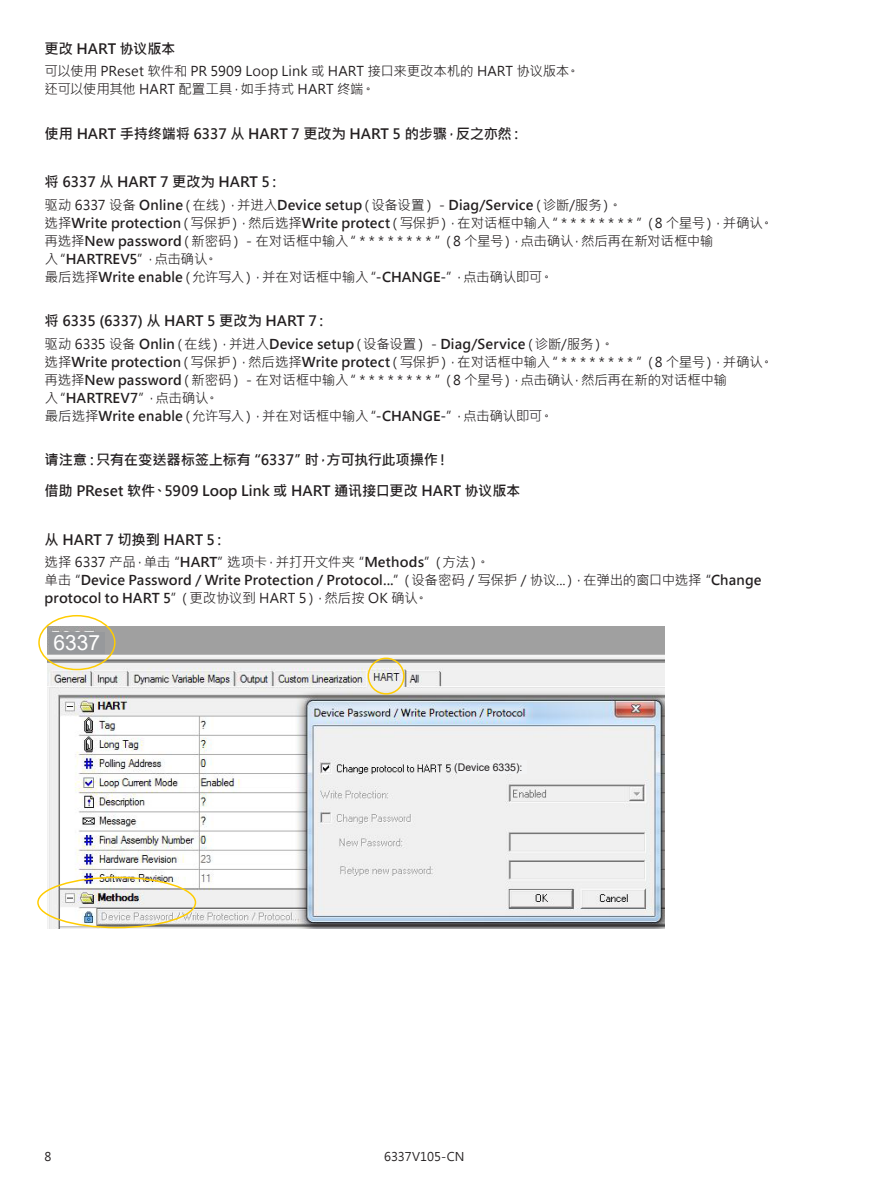
<style>
.page{position:relative;width:893px;height:1191px;background:#fff}
.page>*{position:absolute;margin:0;border:0;box-sizing:border-box;transform-origin:0 0}
.t1{font:21px "Arial";color:#fff}
.t2{font:700 14.25px/30.8px "Microsoft Jheng Hei";letter-spacing:-.005em;color:#231f20}
.t3{font:13.5px/18px "Microsoft Jheng Hei";letter-spacing:-.01em;color:#231f20}
.t4{font:12px "Microsoft Jheng Hei";color:#231f20}
.t5{font:10.5px "Arial";color:#231f20}
.s1{font-weight:700}
</style>
<div class="page">
<img style="left:48px;top:627px;width:616px;height:301px">
<div style="left:368px;top:657px;width:37px;height:37px;border:2px solid #fc0;border-radius:50%"></div>
<div style="left:37px;top:876px;width:159px;height:52px;border:2px solid #fc0;border-radius:50%"></div>
<div style="left:49px;top:632px;width:56px;height:21px;background:#97999c"></div>
<div style="left:38px;top:615px;width:78px;height:55px;border:2px solid #fc0;border-radius:50%"></div>
<div style="left:454px;top:760px;width:73px;height:14px;background:#f2f3f4"></div>
<p class="t2" style="left:45px;top:33px;width:132px">更改 HART 协议版本</p>
<p class="t3" style="left:45px;top:62px;width:536px">可以使用 PReset 软件和 PR 5909 Loop Link 或 HART 接口来更改本机的 HART 协议版本。还可以使用其他 HART 配置工具，如手持式 HART 终端。</p>
<p class="t2" style="left:45px;top:118px;width:480px">使用 HART 手持终端将 6337 从 HART 7 更改为 HART 5 的步骤，反之亦然：</p>
<p class="t2" style="left:45px;top:167px;width:238px">将 6337 从 HART 7 更改为 HART 5：</p>
<p class="t3" style="left:45px;top:196px;width:730px">驱动 6337 设备 <span class="s1">Online</span>（在线），并进入<span class="s1">Device setup</span>（设备设置） - <span class="s1">Diag/Service</span>（诊断/服务）。<br>选择<span class="s1">Write protection</span>（写保护），然后选择<span class="s1">Write protect</span>（写保护），在对话框中输入“ * * * * * * * * ”（8 个星号），并确认。再选择<span class="s1">New password</span>（新密码） - 在对话框中输入“ * * * * * * * * ”（8 个星号），点击确认，然后再在新对话框中输入“<span class="s1">HARTREV5</span>”，点击确认。<br>最后选择<span class="s1">Write enable</span>（允许写入），并在对话框中输入“<span class="s1">-CHANGE-</span>”，点击确认即可。</p>
<p class="t2" style="left:45px;top:306px;width:285px">将 6335 (6337) 从 HART 5 更改为 HART 7：</p>
<p class="t3" style="left:45px;top:334px;width:730px">驱动 6335 设备 <span class="s1">Onlin</span>（在线），并进入<span class="s1">Device setup</span>（设备设置） - <span class="s1">Diag/Service</span>（诊断/服务）。<br>选择<span class="s1">Write protection</span>（写保护），然后选择<span class="s1">Write protect</span>（写保护），在对话框中输入“ * * * * * * * * ”（8 个星号），并确认。再选择<span class="s1">New password</span>（新密码） - 在对话框中输入“ * * * * * * * * ”（8 个星号），点击确认，然后再在新的对话框中输入“<span class="s1">HARTREV7</span>”，点击确认。<br>最后选择<span class="s1">Write enable</span>（允许写入），并在对话框中输入“<span class="s1">-CHANGE-</span>”，点击确认即可。</p>
<p class="t2" style="left:45px;top:444px;width:477px">请注意：只有在变送器标签上标有“6337”时，方可执行此项操作！<br>借助 PReset 软件、5909 Loop Link 或 HART 通讯接口更改 HART 协议版本</p>
<p class="t2" style="left:45px;top:524px;width:183px">从 HART 7 切换到 HART 5：</p>
<p class="t3" style="left:45px;top:553px;width:718px">选择 6337 产品，单击“<span class="s1">HART</span>”选项卡，并打开文件夹“<span class="s1">Methods</span>”（方法）。<br>单击“<span class="s1">Device Password / Write Protection / Protocol...</span>”（设备密码 / 写保护 / 协议...），在弹出的窗口中选择“<span class="s1">Change protocol to HART 5</span>”（更改协议到 HART 5），然后按 OK 确认。</p>
<h1 class="t1" style="left:54px;top:628px;width:48px">6337</h1>
<p class="t5" style="left:454px;top:760px;width:70px">(Device 6335):</p>
<p class="t4" style="left:45px;top:1149px;width:8px">8</p>
<p class="t4" style="left:384px;top:1149px;width:82px">6337V105-CN</p>
</div>
